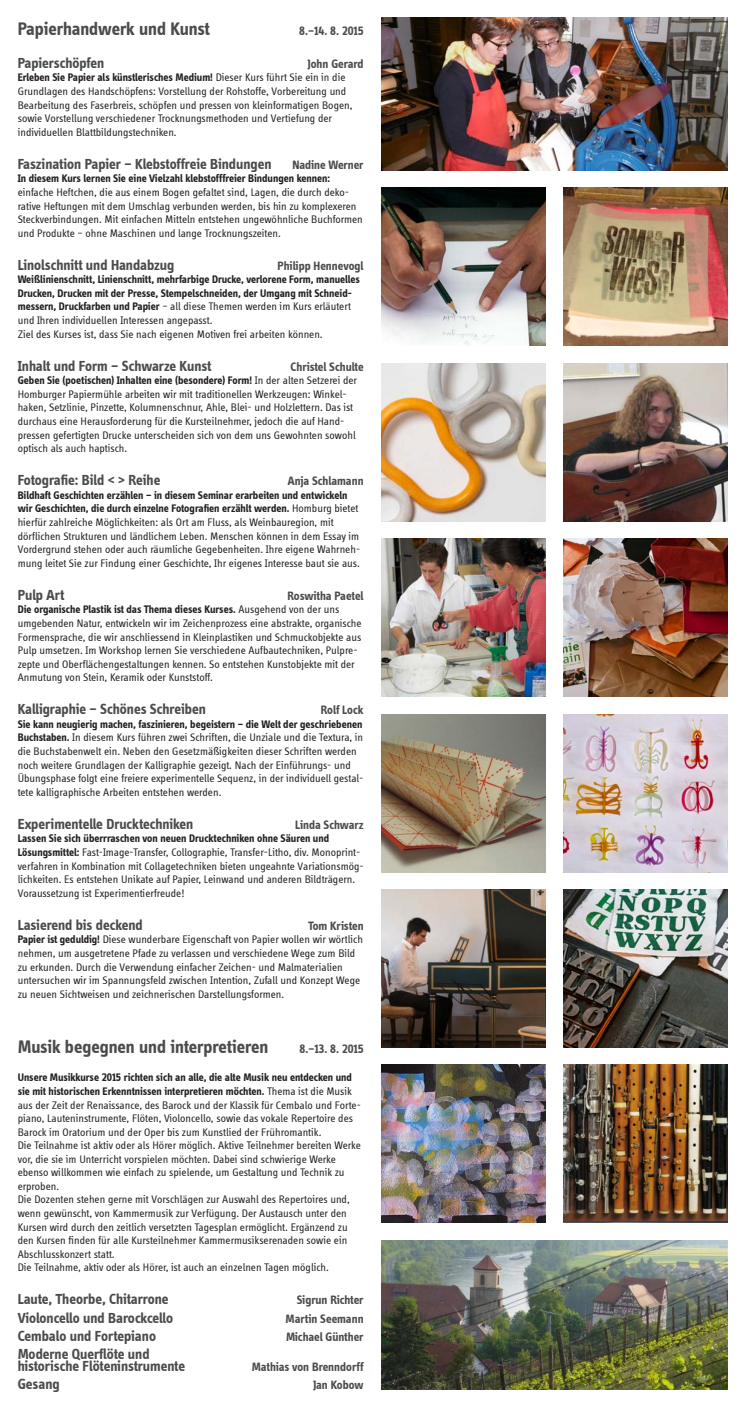
<style>
.page{position:relative;width:745px;height:1407px;background:#fff}
.page>*{position:absolute;margin:0;border:0;box-sizing:border-box;transform-origin:0 0}
.headline{font:700 18.75px "Info Web";color:#4b4c4d}
.headline-2{font:700 15px "Info Web";color:#4b4c4d}
.headline-3{font:700 12.5px "Info Web";color:#4b4c4d}
.sdandard{font:11.25px/13.6px "Info Web";color:#231f20}
.sdandard-2{font:700 11.25px/13.6px "Info Web";color:#231f20}
.s1{font-weight:700}
.s2{font-weight:400}
</style>
<div class="page">
<img style="left:381px;top:539px;width:164px;height:157px">
<img style="left:381px;top:188px;width:164px;height:158px">
<img style="left:563px;top:363px;width:163px;height:158px">
<img style="left:381px;top:363px;width:164px;height:158px">
<img style="left:563px;top:539px;width:163px;height:157px">
<img style="left:381px;top:1240px;width:345px;height:149px">
<img style="left:563px;top:188px;width:163px;height:158px">
<img style="left:563px;top:889px;width:163px;height:158px">
<img style="left:563px;top:714px;width:163px;height:158px">
<img style="left:381px;top:889px;width:164px;height:158px">
<img style="left:381px;top:714px;width:164px;height:158px">
<img style="left:381px;top:1065px;width:164px;height:158px">
<img style="left:563px;top:1065px;width:163px;height:158px">
<img style="left:381px;top:18px;width:345px;height:152px">
<p class="headline" style="left:18px;top:18px;width:193px">Papierhandwerk und Kunst</p>
<p class="headline-3" style="left:299px;top:23px;width:66px">8.–14. 8. 2015</p>
<p class="headline-2" style="left:18px;top:54px;width:88px">Papierschöpfen</p>
<p class="headline-3" style="left:307px;top:57px;width:58px">John Gerard</p>
<p class="sdandard" style="left:18px;top:71px;width:336px"><span class="s1">Erleben Sie Papier als künstlerisches Medium!</span> Dieser Kurs führt Sie ein in die Grundlagen des Handschöpfens: Vorstellung der Rohstoffe, Vorbereitung und Bearbeitung des Faserbreis, schöpfen und pressen von kleinformatigen Bogen, sowie Vorstellung verschiedener Trocknungsmethoden und Vertiefung der individuellen Blattbildungstechniken.</p>
<p class="headline-2" style="left:18px;top:155px;width:255px">Faszination Papier – Klebstoffreie Bindungen</p>
<p class="headline-3" style="left:292px;top:157px;width:73px">Nadine Werner</p>
<p class="sdandard" style="left:18px;top:172px;width:346px"><span class="s1">In diesem Kurs lernen Sie eine Vielzahl klebstofffreier Bindungen kennen: </span>einfache Heftchen, die aus einem Bogen gefaltet sind, Lagen, die durch deko&shy;rative Heftungen mit dem Umschlag verbunden werden, bis hin zu komplexeren Steckverbindungen. Mit einfachen Mitteln entstehen ungewöhnliche Buchformen und Produkte – ohne Maschinen und lange Trocknungszeiten.</p>
<p class="headline-2" style="left:18px;top:256px;width:158px">Linolschnitt und Handabzug</p>
<p class="headline-3" style="left:277px;top:258px;width:87px">Philipp Hennevogl</p>
<p class="sdandard-2" style="left:18px;top:273px;width:343px">Weißlinienschnitt, Linienschnitt, mehrfarbige Drucke, verlorene Form, manuelles Drucken, Drucken mit der Presse, Stempelschneiden, der Umgang mit Schneid&shy;messern, Druckfarben und Papier <span class="s2">– all diese Themen werden im Kurs erläutert und Ihren individuellen Interessen angepasst.</span></p>
<p class="sdandard" style="left:18px;top:327px;width:306px">Ziel des Kurses ist, dass Sie nach eigenen Motiven frei arbeiten können.</p>
<p class="headline-2" style="left:18px;top:357px;width:195px">Inhalt und Form – Schwarze Kunst</p>
<p class="headline-3" style="left:290px;top:359px;width:74px">Christel Schulte</p>
<p class="sdandard" style="left:18px;top:374px;width:341px"><span class="s1">Geben Sie (poetischen) Inhalten eine (besondere) Form!</span> In der alten Setzerei der Homburger Papiermühle arbeiten wir mit traditionellen Werkzeugen: Winkel&shy;haken, Setzlinie, Pinzette, Kolumnenschnur, Ahle, Blei- und Holzlettern. Das ist durchaus eine Herausforderung für die Kursteilnehmer, jedoch die auf Hand&shy;pressen gefertigten Drucke unterscheiden sich von dem uns Gewohnten sowohl optisch als auch haptisch.</p>
<p class="headline-2" style="left:18px;top:472px;width:144px">Fotografie: Bild &lt; &gt; Reihe</p>
<p class="headline-3" style="left:288px;top:474px;width:77px">Anja Schlamann</p>
<p class="sdandard" style="left:18px;top:488px;width:344px"><span class="s1">Bildhaft Geschichten erzählen – in diesem Seminar erarbeiten und entwickeln wir Geschichten, die durch einzelne Fotografien erzählt werden.</span> Homburg bietet hierfür zahlreiche Möglichkeiten: als Ort am Fluss, als Weinbauregion, mit dörflichen Strukturen und ländlichem Leben. Menschen können in dem Essay im Vordergrund stehen oder auch räumliche Gegebenheiten. Ihre eigene Wahrneh&shy;mung leitet Sie zur Findung einer Geschichte, Ihr eigenes Interesse baut sie aus.</p>
<p class="headline-2" style="left:18px;top:586px;width:48px">Pulp Art</p>
<p class="headline-3" style="left:287px;top:588px;width:77px">Roswitha Paetel</p>
<p class="sdandard" style="left:18px;top:603px;width:345px"><span class="s1">Die organische Plastik ist das Thema dieses Kurses.</span> Ausgehend von der uns umgebenden Natur, entwickeln wir im Zeichenprozess eine abstrakte, organische Formensprache, die wir anschliessend in Kleinplastiken und Schmuckobjekte aus Pulp umsetzen. Im Workshop lernen Sie verschiedene Aufbautechniken, Pulpre&shy;zepte und Oberflächengestaltungen kennen. So entstehen Kunstobjekte mit der Anmutung von Stein, Keramik oder Kunststoff.</p>
<p class="headline-2" style="left:18px;top:701px;width:189px">Kalligraphie – Schönes Schreiben</p>
<p class="headline-3" style="left:321px;top:703px;width:44px">Rolf Lock</p>
<p class="sdandard" style="left:18px;top:717px;width:347px"><span class="s1">Sie kann neugierig machen, faszinieren, begeistern – die Welt der geschriebenen Buchstaben.</span> In diesem Kurs führen zwei Schriften, die Unziale und die Textura, in die Buchstabenwelt ein. Neben den Gesetzmäßigkeiten dieser Schriften werden noch weitere Grundlagen der Kalligraphie gezeigt. Nach der Einführungs- und Übungsphase folgt eine freiere experimentelle Sequenz, in der individuell gestal&shy;tete kalligraphische Arbeiten entstehen werden.</p>
<p class="headline-2" style="left:18px;top:815px;width:177px">Experimentelle Drucktechniken</p>
<p class="headline-3" style="left:295px;top:817px;width:70px">Linda Schwarz</p>
<p class="sdandard" style="left:18px;top:832px;width:347px"><span class="s1">Lassen Sie sich überrraschen von neuen Drucktechniken ohne Säuren und Lösungsmittel:</span> Fast-Image-Transfer, Collographie, Transfer-Litho, div. Monoprint&shy;verfahren in Kombination mit Collagetechniken bieten ungeahnte Variationsmög&shy;lichkeiten. Es entstehen Unikate auf Papier, Leinwand und anderen Bildträgern.<br>Voraussetzung ist Experimentierfreude!</p>
<p class="headline-2" style="left:18px;top:916px;width:126px">Lasierend bis deckend</p>
<p class="headline-3" style="left:308px;top:918px;width:57px">Tom Kristen</p>
<p class="sdandard" style="left:18px;top:933px;width:346px"><span class="s1">Papier ist geduldig!</span> Diese wunderbare Eigenschaft von Papier wollen wir wörtlich nehmen, um ausgetretene Pfade zu verlassen und verschiedene Wege zum Bild zu erkunden. Durch die Verwendung einfacher Zeichen- und Malmaterialien untersuchen wir im Spannungsfeld zwischen Intention, Zufall und Konzept Wege zu neuen Sichtweisen und zeichnerischen Darstellungsformen.</p>
<p class="headline" style="left:18px;top:1036px;width:252px">Musik begegnen und interpretieren</p>
<p class="headline-3" style="left:299px;top:1041px;width:65px">8.–13. 8. 2015</p>
<p class="sdandard" style="left:18px;top:1071px;width:344px"><span class="s1">Unsere Musikkurse 2015 richten sich an alle, die alte Musik neu entdecken und sie mit historischen Erkenntnissen interpretieren möchten.</span> Thema ist die Musik aus der Zeit der Renaissance, des Barock und der Klassik für Cembalo und Forte&shy;piano, Lauteninstrumente, Flöten, Violoncello, sowie das vokale Repertoire des Barock im Oratorium und der Oper bis zum Kunstlied der Frühromantik.</p>
<p class="sdandard" style="left:18px;top:1138px;width:344px">Die Teilnahme ist aktiv oder als Hörer möglich. Aktive Teilnehmer bereiten Werke vor, die sie im Unterricht vorspielen möchten. Dabei sind schwierige Werke ebenso willkommen wie einfach zu spielende, um Gestaltung und Technik zu erproben.</p>
<p class="sdandard" style="left:18px;top:1193px;width:333px">Die Dozenten stehen gerne mit Vorschlägen zur Auswahl des Repertoires und, wenn gewünscht, von Kammermusik zur Verfügung. Der Austausch unter den Kursen wird durch den zeitlich versetzten Tagesplan ermöglicht. Ergänzend zu den Kursen finden für alle Kursteilnehmer Kammermusikserenaden sowie ein Abschlusskonzert statt.</p>
<p class="sdandard" style="left:18px;top:1260px;width:312px">Die Teilnahme, aktiv oder als Hörer, ist auch an einzelnen Tagen möglich.</p>
<p class="headline-2" style="left:18px;top:1291px;width:152px">Laute, Theorbe, Chitarrone</p>
<p class="headline-3" style="left:296px;top:1293px;width:68px">Sigrun Richter</p>
<p class="headline-2" style="left:18px;top:1309px;width:157px">Violoncello und Barockcello</p>
<p class="headline-3" style="left:285px;top:1311px;width:79px">Martin Seemann</p>
<p class="headline-2" style="left:18px;top:1327px;width:140px">Cembalo und Fortepiano</p>
<p class="headline-3" style="left:286px;top:1329px;width:79px">Michael Günther</p>
<p class="headline-2" style="left:18px;top:1345px;width:133px">Moderne Querflöte und</p>
<p class="headline-2" style="left:18px;top:1357px;width:169px">historische Flöteninstrumente</p>
<p class="headline-3" style="left:252px;top:1360px;width:113px">Mathias von Brenndorff</p>
<p class="headline-2" style="left:18px;top:1375px;width:43px">Gesang</p>
<p class="headline-3" style="left:313px;top:1378px;width:52px">Jan Kobow</p>
</div>
